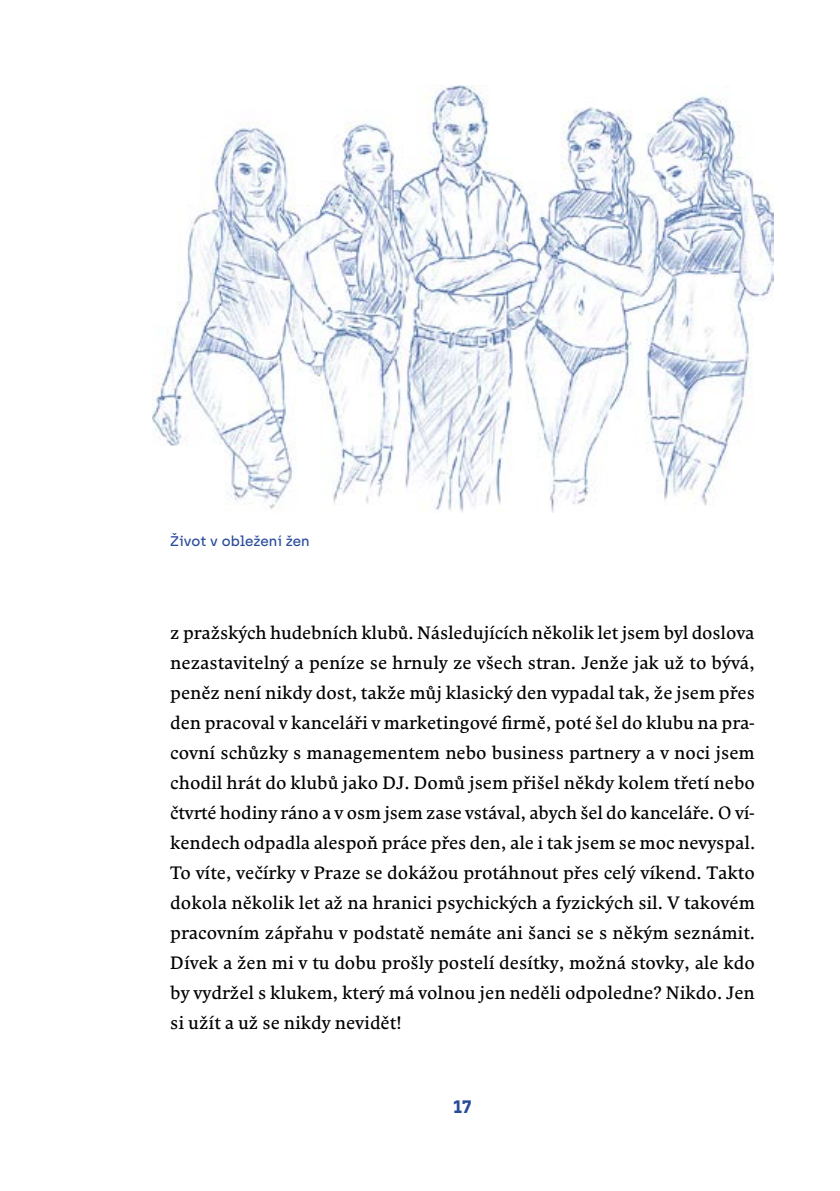
<style>
.page{position:relative;width:840px;height:1191px;background:#fff}
.page>*{position:absolute;margin:0;border:0;box-sizing:border-box;transform-origin:0 0}
.Text{font:18px/30px "Comenia Serif Pro";color:#000;text-align:justify}
.t1{font:700 18px "Archia";color:#284a9a}
.Popisek{font:500 14px "Archia";color:#284a9a}
</style>
<div class="page">
<img style="left:152px;top:85px;width:620px;height:427px">
<p class="Popisek" style="left:170px;top:532px;width:141px">Život v obležení žen</p>
<p class="Text" style="left:170px;top:617px;width:586px">z pražských hudebních klubů. Následujících několik let jsem byl doslova nezastavitelný a peníze se hrnuly ze všech stran. Jenže jak už to bývá, peněz není nikdy dost, takže můj klasický den vypadal tak, že jsem přes den pracoval v kanceláři v marketingové firmě, poté šel do klubu na pra&shy;covní schůzky s managementem nebo business partnery a v noci jsem chodil hrát do klubů jako DJ. Domů jsem přišel někdy kolem třetí nebo čtvrté hodiny ráno a v osm jsem zase vstával, abych šel do kanceláře. O ví&shy;kendech odpadla alespoň práce přes den, ale i tak jsem se moc nevyspal.<br>To víte, večírky v Praze se dokážou protáhnout přes celý víkend. Takto dokola několik let až na hranici psychických a fyzických sil. V takovém pracovním zápřahu v podstatě nemáte ani šanci se s někým seznámit.<br>Dívek a žen mi v tu dobu prošly postelí desítky, možná stovky, ale kdo by vydržel s klukem, který má volnou jen neděli odpoledne? Nikdo. Jen si užít a už se nikdy nevidět!</p>
<p class="t1" style="left:453px;top:1095px;width:20px">17</p>
</div>
